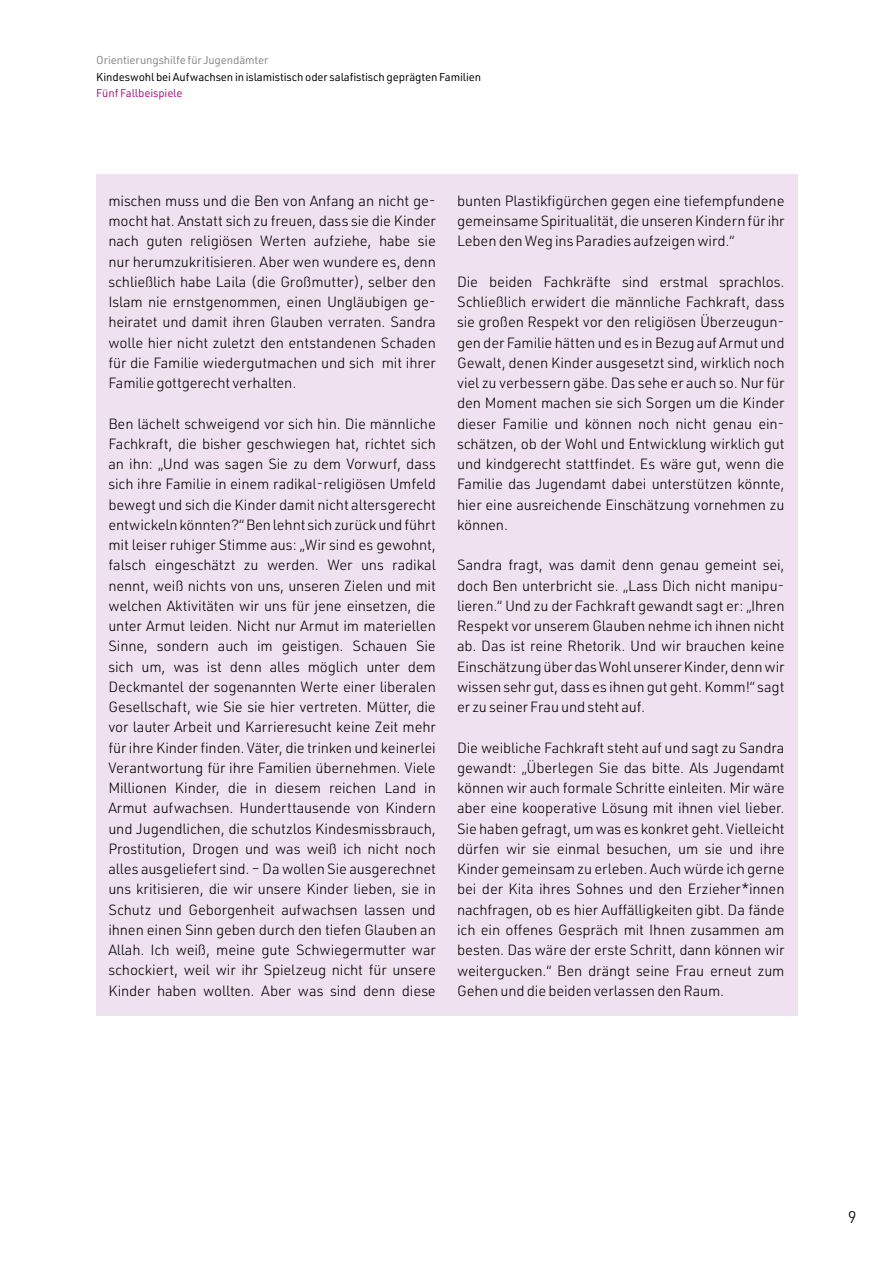
<style>
.page{position:relative;width:893px;height:1263px;background:#fff}
.page>*{position:absolute;margin:0;border:0;box-sizing:border-box;transform-origin:0 0}
.t1{font:300 16.5px "URWDIN";color:#000}
.t2{font:300 14.55px/20.2px "URWDIN";letter-spacing:-.01em;color:#000;text-align:justify}
.t3{font:11.25px "URWDIN";letter-spacing:-.01em;color:#000}
.t4{font:11.25px "URWDIN";letter-spacing:-.01em;color:#878787}
.t5{font:11.25px "URWDIN";letter-spacing:-.01em;color:#a71681}
</style>
<div class="page">
<div style="left:96px;top:174px;width:701px;height:842px;background:#f0e1f0"></div>
<p class="t4" style="left:96px;top:53px;width:174px">Orientierungshilfe für Jugendämter</p>
<p class="t3" style="left:96px;top:69px;width:386px">Kindeswohl bei Aufwachsen in islamistisch oder salafistisch geprägten Familien</p>
<p class="t5" style="left:96px;top:86px;width:88px">Fünf Fallbeispiele</p>
<p class="t2" style="left:108px;top:190px;width:329px">mischen muss und die Ben von Anfang an nicht ge&shy;mocht hat. Anstatt sich zu freuen, dass sie die Kinder nach guten religiösen Werten aufziehe, habe sie nur herumzukritisieren. Aber wen wundere es, denn schließlich habe Laila (die Großmutter), selber den Islam nie ernstgenommen, einen Ungläubigen ge&shy;heiratet und damit ihren Glauben verraten. Sandra wolle hier nicht zuletzt den entstandenen Schaden für die Familie wiedergutmachen und sich mit ihrer Familie gottgerecht verhalten.</p>
<p class="t2" style="left:108px;top:413px;width:329px">Ben lächelt schweigend vor sich hin. Die männliche Fachkraft, die bisher geschwiegen hat, richtet sich an ihn: „Und was sagen Sie zu dem Vorwurf, dass sich ihre Familie in einem radikal- religiösen Umfeld bewegt und sich die Kinder damit nicht altersgerecht entwickeln könnten?“ Ben lehnt sich zurück und führt mit leiser ruhiger Stimme aus: „Wir sind es gewohnt, falsch eingeschätzt zu werden. Wer uns radikal nennt, weiß nichts von uns, unseren Zielen und mit welchen Aktivitäten wir uns für jene einsetzen, die unter Armut leiden. Nicht nur Armut im materiellen Sinne, sondern auch im geistigen. Schauen Sie sich um, was ist denn alles möglich unter dem Deckmantel der sogenannten Werte einer liberalen Gesellschaft, wie Sie sie hier vertreten. Mütter, die vor lauter Arbeit und Karrieresucht keine Zeit mehr für ihre Kinder finden. Väter, die trinken und keinerlei Verantwortung für ihre Familien übernehmen. Viele Millionen Kinder, die in diesem reichen Land in Armut aufwachsen. Hunderttausende von Kindern und Jugendlichen, die schutzlos Kindesmissbrauch, Prostitution, Drogen und was weiß ich nicht noch alles ausgeliefert sind. – Da wollen Sie ausgerechnet uns kritisieren, die wir unsere Kinder lieben, sie in Schutz und Geborgenheit aufwachsen lassen und ihnen einen Sinn geben durch den tiefen Glauben an Allah. Ich weiß, meine gute Schwiegermutter war schockiert, weil wir ihr Spielzeug nicht für unsere Kinder haben wollten. Aber was sind denn diese</p>
<p class="t2" style="left:457px;top:190px;width:329px">bunten Plastikfigürchen gegen eine tiefempfundene gemeinsame Spiritualität, die unseren Kindern für ihr Leben den Weg ins Paradies aufzeigen wird.“</p>
<p class="t2" style="left:457px;top:271px;width:329px">Die beiden Fachkräfte sind erstmal sprachlos.<br>Schließlich erwidert die männliche Fachkraft, dass sie großen Respekt vor den religiösen Überzeugun&shy;gen der Familie hätten und es in Bezug auf Armut und Gewalt, denen Kinder ausgesetzt sind, wirklich noch viel zu verbessern gäbe. Das sehe er auch so. Nur für den Moment machen sie sich Sorgen um die Kinder dieser Familie und können noch nicht genau ein&shy;schätzen, ob der Wohl und Entwicklung wirklich gut und kindgerecht stattfindet. Es wäre gut, wenn die Familie das Jugendamt dabei unterstützen könnte, hier eine ausreichende Einschätzung vornehmen zu können.</p>
<p class="t2" style="left:457px;top:555px;width:329px">Sandra fragt, was damit denn genau gemeint sei, doch Ben unterbricht sie. „Lass Dich nicht manipu&shy;lieren.“ Und zu der Fachkraft gewandt sagt er: „Ihren Respekt vor unserem Glauben nehme ich ihnen nicht ab. Das ist reine Rhetorik. Und wir brauchen keine Einschätzung über das Wohl unserer Kinder, denn wir wissen sehr gut, dass es ihnen gut geht. Komm!“ sagt er zu seiner Frau und steht auf.</p>
<p class="t2" style="left:457px;top:737px;width:329px">Die weibliche Fachkraft steht auf und sagt zu Sandra gewandt: „Überlegen Sie das bitte. Als Jugendamt können wir auch formale Schritte einleiten. Mir wäre aber eine kooperative Lösung mit ihnen viel lieber.<br>Sie haben gefragt, um was es konkret geht. Vielleicht dürfen wir sie einmal besuchen, um sie und ihre Kinder gemeinsam zu erleben. Auch würde ich gerne bei der Kita ihres Sohnes und den Erzieher*innen nachfragen, ob es hier Auffälligkeiten gibt. Da fände ich ein offenes Gespräch mit Ihnen zusammen am besten. Das wäre der erste Schritt, dann können wir weitergucken.“ Ben drängt seine Frau erneut zum Gehen und die beiden verlassen den Raum.</p>
<p class="t1" style="left:848px;top:1206px;width:10px">9</p>
</div>
